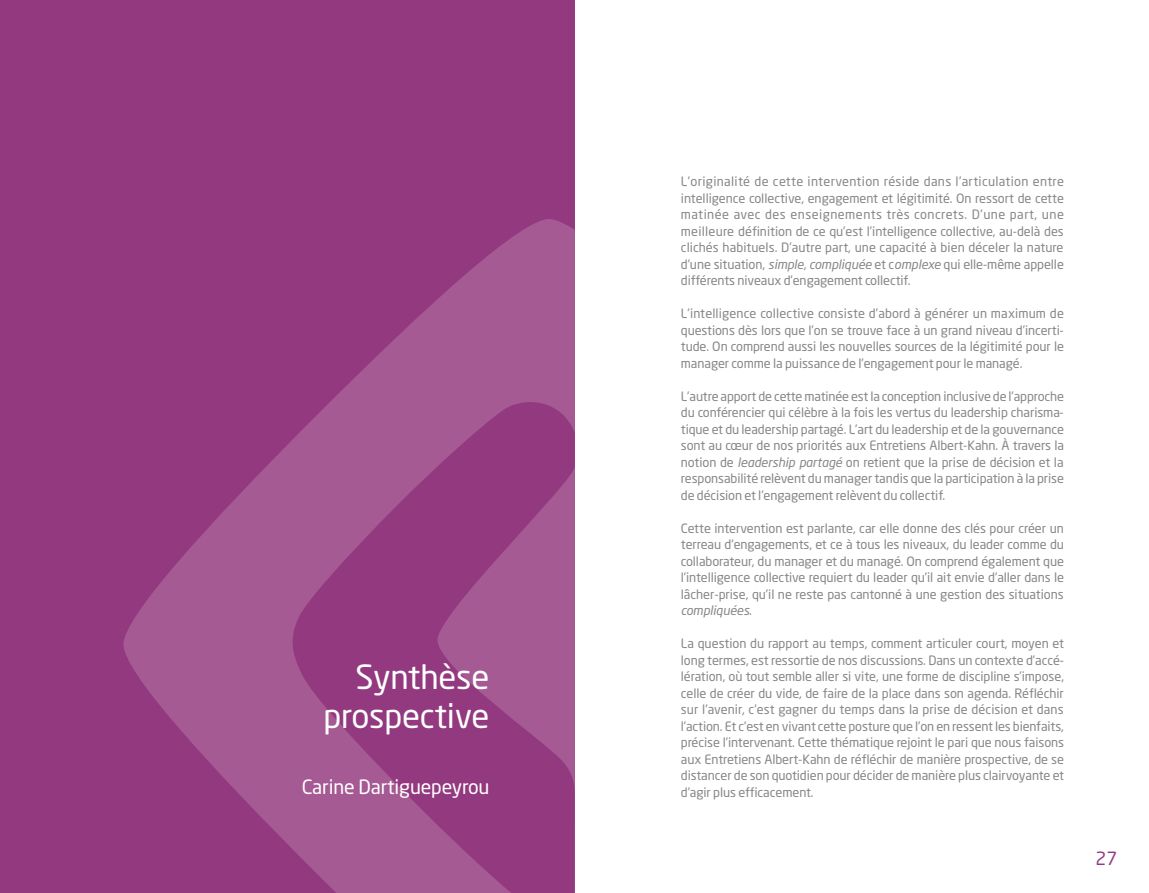
<style>
.page{position:relative;width:1149px;height:893px;background:#fff}
.page>*{position:absolute;margin:0;border:0;box-sizing:border-box;transform-origin:0 0}
.t1{font:33px/39px "Neo Sans";letter-spacing:-.005em;color:#fff;text-align:right}
.t2{font:19.5px "Neo Sans";letter-spacing:-.005em;color:#fff}
.t3{font:18px "Neo Sans";color:#93397f}
.t4{font:12.75px/16.5px "Neo Sans";letter-spacing:-.005em;color:#868786;text-align:justify}
.s1{font-style:italic}
</style>
<div class="page">
<div style="left:0;top:0;width:574px;height:893px;background:#93397f"></div>
<svg style="left:123px;top:219px;width:452px;height:674px"></svg>
<h1 class="t1" style="left:323px;top:657px;width:167px">Synthèse prospective</h1>
<h2 class="t2" style="left:301px;top:775px;width:189px">Carine Dartiguepeyrou</h2>
<p class="t4" style="left:680px;top:173px;width:384px">L’originalité de cette intervention réside dans l’articulation entre intelligence collective, engagement et légitimité. On ressort de cette matinée avec des enseignements très concrets. D’une part, une meilleure définition de ce qu’est l’intelligence collective, au-delà des clichés habituels. D’autre part, une capacité à bien déceler la nature d’une situation, <span class="s1">simple</span>, <span class="s1">compliquée</span> et c<span class="s1">omplexe</span> qui elle-même appelle différents niveaux d’engagement collectif.</p>
<p class="t4" style="left:680px;top:305px;width:384px">L’intelligence collective consiste d’abord à générer un maximum de questions dès lors que l’on se trouve face à un grand niveau d’incerti&shy;tude. On comprend aussi les nouvelles sources de la légitimité pour le manager comme la puissance de l’engagement pour le managé.</p>
<p class="t4" style="left:680px;top:387px;width:384px">L’autre apport de cette matinée est la conception inclusive de l’approche du conférencier qui célèbre à la fois les vertus du leadership charisma&shy;tique et du leadership partagé. L’art du leadership et de la gouvernance sont au cœur de nos priorités aux Entretiens Albert-Kahn. À travers la notion de <span class="s1">leadership partagé</span> on retient que la prise de décision et la responsabilité relèvent du manager tandis que la participation à la prise de décision et l’engagement relèvent du collectif.</p>
<p class="t4" style="left:680px;top:519px;width:384px">Cette intervention est parlante, car elle donne des clés pour créer un terreau d’engagements, et ce à tous les niveaux, du leader comme du collaborateur, du manager et du managé. On comprend également que l’intelligence collective requiert du leader qu’il ait envie d’aller dans le lâcher-prise, qu’il ne reste pas cantonné à une gestion des situations <span class="s1">compliquées</span>.</p>
<p class="t4" style="left:680px;top:635px;width:384px">La question du rapport au temps, comment articuler court, moyen et long termes, est ressortie de nos discussions. Dans un contexte d’accé&shy;lération, où tout semble aller si vite, une forme de discipline s’impose, celle de créer du vide, de faire de la place dans son agenda. Réfléchir sur l’avenir, c’est gagner du temps dans la prise de décision et dans l’action. Et c’est en vivant cette posture que l’on en ressent les bienfaits, précise l’intervenant. Cette thématique rejoint le pari que nous faisons aux Entretiens Albert-Kahn de réfléchir de manière prospective, de se distancer de son quotidien pour décider de manière plus clairvoyante et d’agir plus efficacement.</p>
<h3 class="t3" style="left:1095px;top:847px;width:23px">27</h3>
</div>
